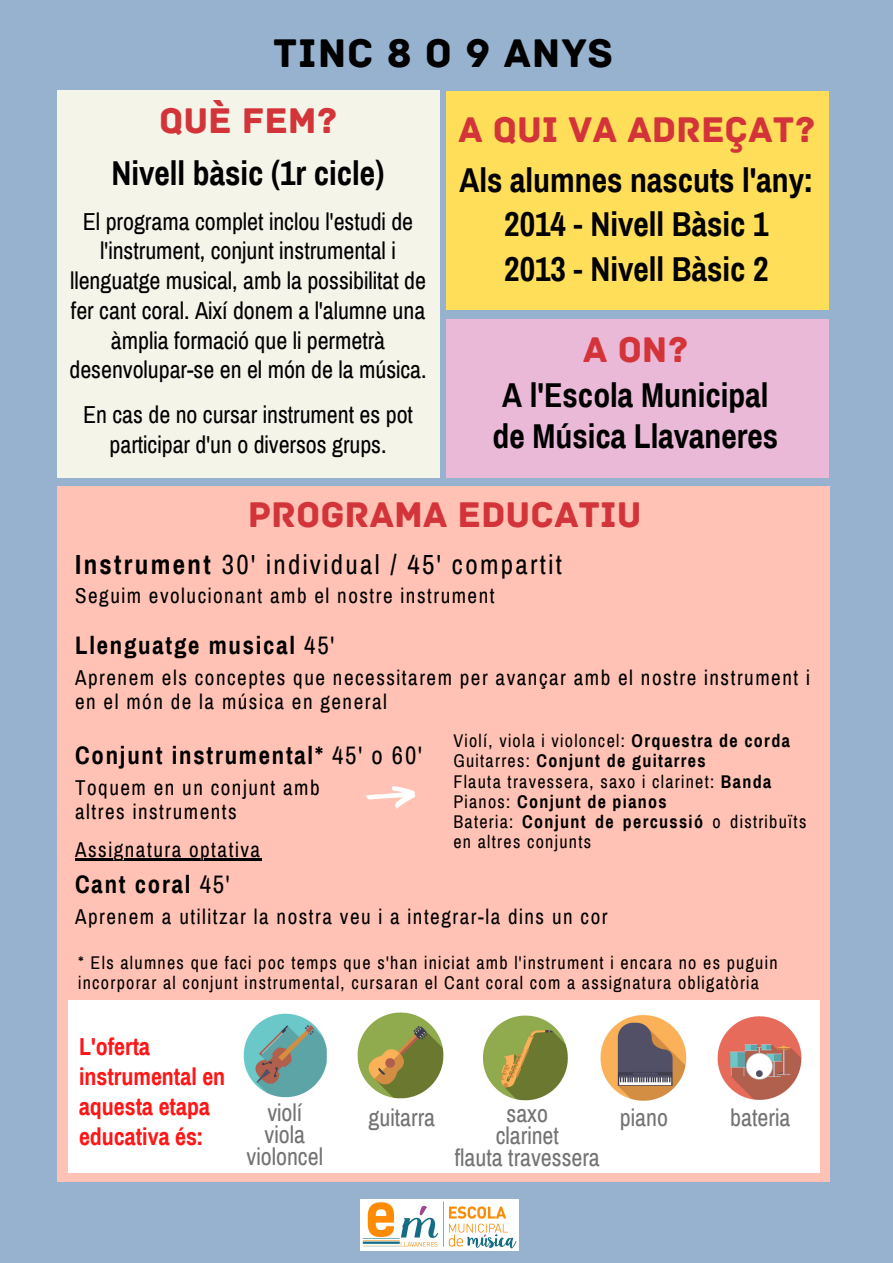
<style>
.page{position:relative;width:893px;height:1263px;background:#97b2cf}
.page>*{position:absolute;margin:0;border:0;box-sizing:border-box;transform-origin:0 0}
.t1{font:42px "Archive";letter-spacing:.02em;color:#000}
.t2{font:37.5px "Archive";color:#d33439}
.t3{font:700 33.75px/44.6px "Archivo Narrow";color:#000;text-align:center}
.t4{font:27px "Archivo Narrow";letter-spacing:.085em;color:#000}
.t5{font:700 24.75px "Archivo Narrow";letter-spacing:.07em;color:#000}
.t6{font:24px/29.8px "Archivo Narrow";color:#000;text-align:center}
.t7{font:24px "Archivo Narrow";color:#737373}
.t8{font:700 24px/29.8px "Archivo Narrow";color:#ff1616}
.t9{font:21px/23.7px "Archivo Narrow";letter-spacing:.07em;color:#000}
.t10{font:18px/20.2px "Archivo Narrow";letter-spacing:.07em;color:#000}
.t11{font:700 18px "Archivo Narrow";letter-spacing:.07em;color:#000}
.s1{font-weight:700}
.s2{font-weight:400}
</style>
<div class="page">
<div style="left:57px;top:90px;width:382px;height:388px;background:#f5f4e9"></div>
<div style="left:447px;top:91px;width:382px;height:219px;background:#ffde59"></div>
<img style="left:360px;top:1200px;width:159px;height:50px">
<div style="left:447px;top:319px;width:382px;height:159px;background:#eab9d8"></div>
<div style="left:57px;top:487px;width:772px;height:695px;background:#ffc2b4"></div>
<hr style="left:75px;top:858px;width:186px;height:2px;background:#000">
<div style="left:68px;top:1000px;width:751px;height:172px;background:#fff"></div>
<img style="left:357px;top:1012px;width:87px;height:87px">
<img style="left:243px;top:1013px;width:84px;height:85px">
<img style="left:483px;top:1015px;width:85px;height:86px">
<img style="left:600px;top:1015px;width:87px;height:86px">
<img style="left:717px;top:1016px;width:85px;height:84px">
<svg style="left:366px;top:786px;width:49px;height:23px"></svg>
<p class="t1" style="left:273px;top:28px;width:342px">TINC 8 O 9 ANYS</p>
<p class="t2" style="left:159px;top:99px;width:179px">QUÈ FEM?</p>
<p class="t3" style="left:112px;top:151px;width:274px">Nivell bàsic (1r cicle)</p>
<p class="t6" style="left:69px;top:207px;width:359px">El programa complet inclou l'estudi de l'instrument, conjunt instrumental i llenguatge musical, amb la possibilitat de fer cant coral. Així donem a l'alumne una àmplia formació que li permetrà desenvolupar-se en el món de la música.</p>
<p class="t6" style="left:83px;top:400px;width:331px">En cas de no cursar instrument es pot participar d'un o diversos grups.</p>
<p class="t2" style="left:458px;top:107px;width:358px">A QUI VA ADREÇAT?</p>
<p class="t3" style="left:459px;top:158px;width:355px">Als alumnes nascuts l'any:<br>2014 - Nivell Bàsic 1</p>
<p class="t3" style="left:504px;top:247px;width:266px">2013 - Nivell Bàsic 2</p>
<p class="t2" style="left:583px;top:328px;width:106px">A ON?</p>
<p class="t3" style="left:502px;top:373px;width:268px">A l'Escola Municipal</p>
<p class="t3" style="left:492px;top:414px;width:287px">de Música Llavaneres</p>
<p class="t2" style="left:248px;top:492px;width:395px">PROGRAMA EDUCATIU</p>
<p class="t4" style="left:75px;top:550px;width:488px"><span class="s1">Instrument</span> 30' individual / 45' compartit</p>
<p class="t9" style="left:75px;top:584px;width:421px">Seguim evolucionant amb el nostre instrument</p>
<p class="t5" style="left:75px;top:632px;width:261px">Llenguatge musical <span class="s2">45'</span></p>
<p class="t9" style="left:75px;top:666px;width:736px">Aprenem els conceptes que necessitarem per avançar amb el nostre instrument i en el món de la música en general</p>
<p class="t5" style="left:75px;top:742px;width:348px">Conjunt instrumental* <span class="s2">45' o 60'</span></p>
<p class="t9" style="left:75px;top:776px;width:246px">Toquem en un conjunt amb</p>
<p class="t9" style="left:75px;top:800px;width:163px">altres instruments</p>
<p class="t9" style="left:75px;top:838px;width:186px">Assignatura optativa</p>
<p class="t5" style="left:75px;top:871px;width:156px">Cant coral <span class="s2">45'</span></p>
<p class="t9" style="left:75px;top:905px;width:534px">Aprenem a utilitzar la nostra veu i a integrar-la dins un cor</p>
<p class="t10" style="left:453px;top:731px;width:338px">Violí, viola i violoncel: <span class="s1">Orquestra de corda</span></p>
<p class="t11" style="left:453px;top:751px;width:254px"><span class="s2">Guitarres:</span> Conjunt de guitarres</p>
<p class="t10" style="left:453px;top:771px;width:319px">Flauta travessera, saxo i clarinet: <span class="s1">Banda</span></p>
<p class="t11" style="left:453px;top:792px;width:215px"><span class="s2">Pianos:</span> Conjunt de pianos</p>
<p class="t10" style="left:453px;top:812px;width:354px">Bateria: <span class="s1">Conjunt de percussió</span> o distribuïts en altres conjunts</p>
<p class="t10" style="left:78px;top:953px;width:701px">* Els alumnes que faci poc temps que s'han iniciat amb l'instrument i encara no es puguin incorporar al conjunt instrumental, cursaran el Cant coral com a assignatura obligatòria</p>
<p class="t8" style="left:79px;top:1032px;width:148px">L'oferta instrumental en aquesta etapa educativa és:</p>
<p class="t7" style="left:267px;top:1099px;width:36px">violí</p>
<p class="t7" style="left:368px;top:1105px;width:68px">guitarra</p>
<p class="t7" style="left:265px;top:1122px;width:42px">viola</p>
<p class="t7" style="left:247px;top:1144px;width:78px">violoncel</p>
<p class="t7" style="left:506px;top:1101px;width:43px">saxo</p>
<p class="t7" style="left:620px;top:1105px;width:50px">piano</p>
<p class="t7" style="left:730px;top:1105px;width:62px">bateria</p>
<p class="t7" style="left:496px;top:1123px;width:65px">clarinet</p>
<p class="t7" style="left:455px;top:1145px;width:147px">flauta travessera</p>
</div>
